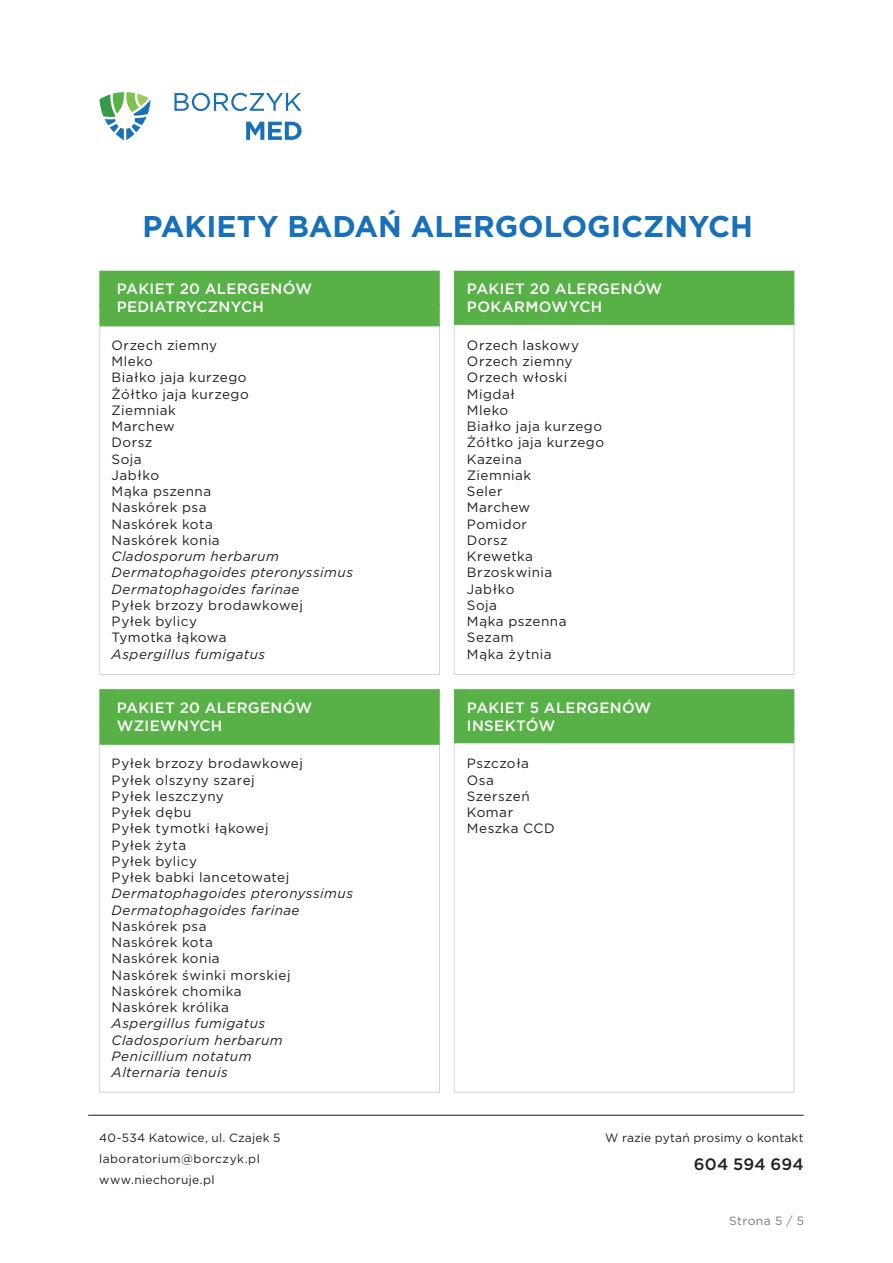
<style>
.page{position:relative;width:893px;height:1263px;background:#fff}
.page>*{position:absolute;margin:0;border:0;box-sizing:border-box;transform-origin:0 0}
.t1{font:700 30px "Gotham";letter-spacing:-.005em;color:#1870b9}
.t2{font:500 16.5px "Gotham";letter-spacing:.01em;color:#231f20}
.t3{font:500 15px/18px "Gotham";letter-spacing:.02em;color:#fff}
.t4{font:13.5px "Gotham";letter-spacing:.035em;color:#231f20}
.t5{font:italic 13.5px "Gotham";letter-spacing:.035em;color:#231f20}
.t6{font:12px "Gotham";letter-spacing:.025em;color:#231f20}
</style>
<div class="page">
<div style="left:99px;top:271px;width:341px;height:55px;background:#57b146"></div>
<div style="left:99px;top:689px;width:341px;height:56px;background:#57b146;border:2px solid #57b146"></div>
<div style="left:454px;top:271px;width:340px;height:54px;background:#57b146;border:2px solid #57b146"></div>
<div style="left:454px;top:689px;width:340px;height:54px;background:#57b146;border:2px solid #57b146"></div>
<hr style="left:88px;top:1115px;width:716px;height:1px;background:#231f20">
<svg style="left:246px;top:122px;width:56px;height:18px"></svg>
<svg style="left:99px;top:92px;width:52px;height:48px"></svg>
<svg style="left:174px;top:93px;width:127px;height:18px"></svg>
<p class="t1" style="left:143px;top:207px;width:612px">PAKIETY BADAŃ ALERGOLOGICZNYCH</p>
<p class="t3" style="left:117px;top:280px;width:197px">PAKIET 20 ALERGENÓW<br>PEDIATRYCZNYCH</p>
<p class="t3" style="left:467px;top:280px;width:197px">PAKIET 20 ALERGENÓW<br>POKARMOWYCH</p>
<p class="t4" style="left:112px;top:336px;width:107px">Orzech ziemny</p>
<p class="t4" style="left:112px;top:353px;width:43px">Mleko</p>
<p class="t4" style="left:112px;top:369px;width:137px">Białko jaja kurzego</p>
<p class="t4" style="left:112px;top:385px;width:139px">Żółtko jaja kurzego</p>
<p class="t4" style="left:112px;top:401px;width:66px">Ziemniak</p>
<p class="t4" style="left:112px;top:418px;width:65px">Marchew</p>
<p class="t4" style="left:112px;top:434px;width:42px">Dorsz</p>
<p class="t4" style="left:112px;top:450px;width:32px">Soja</p>
<p class="t4" style="left:112px;top:466px;width:49px">Jabłko</p>
<p class="t4" style="left:112px;top:483px;width:101px">Mąka pszenna</p>
<p class="t4" style="left:112px;top:499px;width:97px">Naskórek psa</p>
<p class="t4" style="left:112px;top:515px;width:103px">Naskórek kota</p>
<p class="t4" style="left:112px;top:531px;width:110px">Naskórek konia</p>
<p class="t5" style="left:112px;top:548px;width:169px">Cladosporum herbarum</p>
<p class="t5" style="left:112px;top:564px;width:243px">Dermatophagoides pteronyssimus</p>
<p class="t5" style="left:112px;top:580px;width:190px">Dermatophagoides farinae</p>
<p class="t4" style="left:112px;top:596px;width:193px">Pyłek brzozy brodawkowej</p>
<p class="t4" style="left:112px;top:613px;width:87px">Pyłek bylicy</p>
<p class="t4" style="left:112px;top:629px;width:117px">Tymotka łąkowa</p>
<p class="t5" style="left:112px;top:645px;width:155px">Aspergillus fumigatus</p>
<p class="t4" style="left:467px;top:336px;width:114px">Orzech laskowy</p>
<p class="t4" style="left:467px;top:353px;width:107px">Orzech ziemny</p>
<p class="t4" style="left:467px;top:369px;width:102px">Orzech włoski</p>
<p class="t4" style="left:467px;top:385px;width:49px">Migdał</p>
<p class="t4" style="left:467px;top:401px;width:43px">Mleko</p>
<p class="t4" style="left:467px;top:418px;width:137px">Białko jaja kurzego</p>
<p class="t4" style="left:467px;top:434px;width:139px">Żółtko jaja kurzego</p>
<p class="t4" style="left:467px;top:450px;width:57px">Kazeina</p>
<p class="t4" style="left:467px;top:466px;width:66px">Ziemniak</p>
<p class="t4" style="left:467px;top:483px;width:37px">Seler</p>
<p class="t4" style="left:467px;top:499px;width:65px">Marchew</p>
<p class="t4" style="left:467px;top:515px;width:62px">Pomidor</p>
<p class="t4" style="left:467px;top:531px;width:42px">Dorsz</p>
<p class="t4" style="left:467px;top:548px;width:68px">Krewetka</p>
<p class="t4" style="left:467px;top:564px;width:87px">Brzoskwinia</p>
<p class="t4" style="left:467px;top:580px;width:49px">Jabłko</p>
<p class="t4" style="left:467px;top:596px;width:32px">Soja</p>
<p class="t4" style="left:467px;top:613px;width:101px">Mąka pszenna</p>
<p class="t4" style="left:467px;top:629px;width:48px">Sezam</p>
<p class="t4" style="left:467px;top:645px;width:86px">Mąka żytnia</p>
<p class="t3" style="left:117px;top:698px;width:197px">PAKIET 20 ALERGENÓW<br>WZIEWNYCH</p>
<p class="t3" style="left:467px;top:698px;width:186px">PAKIET 5 ALERGENÓW<br>INSEKTÓW</p>
<p class="t4" style="left:112px;top:755px;width:193px">Pyłek brzozy brodawkowej</p>
<p class="t4" style="left:112px;top:771px;width:145px">Pyłek olszyny szarej</p>
<p class="t4" style="left:112px;top:787px;width:114px">Pyłek leszczyny</p>
<p class="t4" style="left:112px;top:803px;width:82px">Pyłek dębu</p>
<p class="t4" style="left:112px;top:820px;width:159px">Pyłek tymotki łąkowej</p>
<p class="t4" style="left:112px;top:836px;width:76px">Pyłek żyta</p>
<p class="t4" style="left:112px;top:852px;width:87px">Pyłek bylicy</p>
<p class="t4" style="left:112px;top:869px;width:179px">Pyłek babki lancetowatej</p>
<p class="t5" style="left:112px;top:885px;width:243px">Dermatophagoides pteronyssimus</p>
<p class="t5" style="left:112px;top:901px;width:190px">Dermatophagoides farinae</p>
<p class="t4" style="left:112px;top:917px;width:97px">Naskórek psa</p>
<p class="t4" style="left:112px;top:934px;width:103px">Naskórek kota</p>
<p class="t4" style="left:112px;top:950px;width:110px">Naskórek konia</p>
<p class="t4" style="left:112px;top:966px;width:181px">Naskórek świnki morskiej</p>
<p class="t4" style="left:112px;top:982px;width:131px">Naskórek chomika</p>
<p class="t4" style="left:112px;top:999px;width:119px">Naskórek królika</p>
<p class="t5" style="left:112px;top:1015px;width:155px">Aspergillus fumigatus</p>
<p class="t5" style="left:112px;top:1031px;width:173px">Cladosporium herbarum</p>
<p class="t5" style="left:112px;top:1047px;width:141px">Penicillium notatum</p>
<p class="t5" style="left:112px;top:1064px;width:118px">Alternaria tenuis</p>
<p class="t4" style="left:467px;top:755px;width:64px">Pszczoła</p>
<p class="t4" style="left:467px;top:771px;width:29px">Osa</p>
<p class="t4" style="left:467px;top:787px;width:64px">Szerszeń</p>
<p class="t4" style="left:467px;top:803px;width:48px">Komar</p>
<p class="t4" style="left:467px;top:820px;width:89px">Meszka CCD</p>
<p class="t6" style="left:99px;top:1130px;width:183px">40-534 Katowice, ul. Czajek 5</p>
<p class="t6" style="left:99px;top:1151px;width:162px">laboratorium@borczyk.pl</p>
<p class="t6" style="left:605px;top:1130px;width:200px">W razie pytań prosimy o kontakt</p>
<p class="t2" style="left:694px;top:1153px;width:111px">604 594 694</p>
<p class="t6" style="left:99px;top:1172px;width:117px">www.niechoruje.pl</p>
<p class="t6" style="left:729px;top:1213px;width:76px">Strona 5 / 5</p>
</div>
